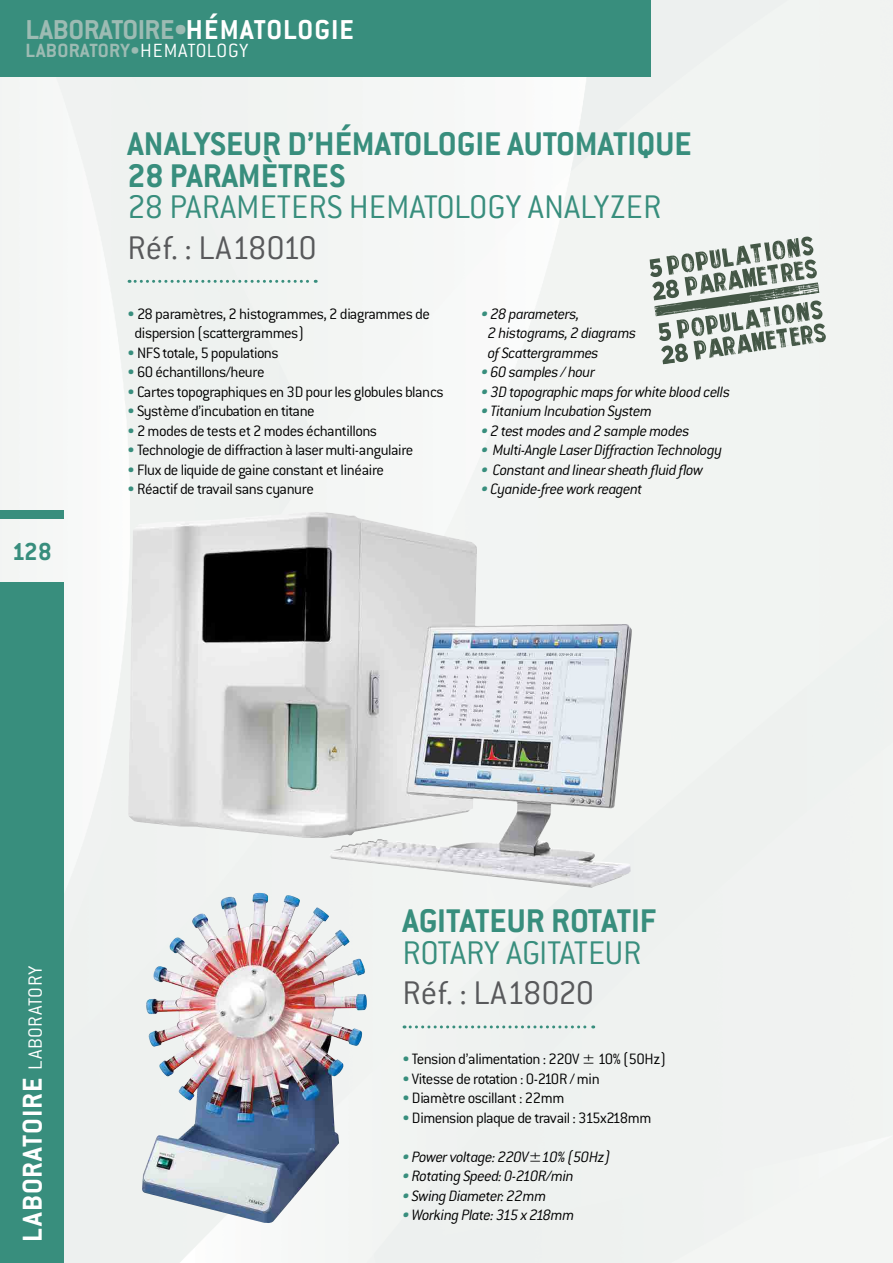
<style>
.page{position:relative;width:893px;height:1263px;background:#f1f4f2}
.page>*{position:absolute;margin:0;border:0;box-sizing:border-box;transform-origin:0 0}
.t1{font:700 36px/31.5px "Conduit ITC";color:#388e7d}
.t2{font:300 36px "Conduit ITC";letter-spacing:-.005em;color:#388e7d}
.t3{font:300 36px "Conduit ITC";letter-spacing:-.045em;color:#58595b}
.t4{font:700 30px "Conduit ITC";color:#9dbbb3}
.t5{font:700 30px "Conduit ITC";letter-spacing:.035em;color:#fff}
.t6{font:700 27px "Conduit ITC";color:#388e7d}
.t7{font:700 21px "Conduit ITC";letter-spacing:.015em;color:#9dbbb3}
.t8{font:300 16.5px/19.5px "Conduit ITC";letter-spacing:-.03em;color:#000}
.t9{font:italic 300 16.5px/19.5px "Conduit ITC";letter-spacing:-.035em;color:#000}
.s1{color:#fff}
.s2{font-weight:300;color:#fff}
.s3{color:#388e7d}
.s4{font-weight:300;font-size:21px}
</style>
<div class="page">
<div style="left:0;top:583px;width:64px;height:680px;background:#388e7d"></div>
<div style="left:0;top:510px;width:64px;height:9px;background:#388e7d"></div>
<div style="left:0;top:0;width:651px;height:77px;background:#388e7d"></div>
<svg style="left:129px;top:280px;width:187px;height:3px"></svg>
<img style="left:128px;top:512px;width:504px;height:376px">
<svg style="left:404px;top:1025px;width:190px;height:3px"></svg>
<img style="left:141px;top:894px;width:226px;height:330px">
<svg style="left:650px;top:237px;width:176px;height:127px"></svg>
<h2 class="t4" style="left:26px;top:12px;width:330px">LABORATOIRE•<span class="s1">HÉMATOLOGI E</span></h2>
<p class="t7" style="left:26px;top:38px;width:225px">LABORATORY•<span class="s2">hematology</span></p>
<h1 class="t1" style="left:128px;top:127px;width:566px">ANALYSEUR D’HÉMATOLOGIE AUTOMATI QUE<br>28 PARAMÈTR ES</h1>
<h1 class="t2" style="left:128px;top:187px;width:535px">28 parameters hematology analyzer</h1>
<h1 class="t3" style="left:128px;top:228px;width:191px">Réf. : LA18010</h1>
<h3 class="t6" style="left:12px;top:535px;width:41px">128</h3>
<p class="t8" style="left:134px;top:304px;width:297px;text-indent:-7px"><span class="s3">•</span> 28 paramètres, 2 histogrammes, 2 diagrammes de dispersion (scattergrammes)</p>
<p class="t8" style="left:128px;top:343px;width:153px"><span class="s3">•</span> N FS totale, 5 populations</p>
<p class="t8" style="left:128px;top:362px;width:139px"><span class="s3">•</span> 60 échantillons/heure</p>
<p class="t8" style="left:128px;top:382px;width:318px"><span class="s3">•</span> Cartes topographiques en 3D pour les globules blancs</p>
<p class="t8" style="left:128px;top:401px;width:189px"><span class="s3">•</span> Système d’incubation en titane</p>
<p class="t8" style="left:128px;top:421px;width:251px"><span class="s3">•</span> 2 modes de tests et 2 modes échantillons</p>
<p class="t8" style="left:128px;top:440px;width:287px"><span class="s3">•</span> Technologie de diffraction à laser multi-angulaire</p>
<p class="t8" style="left:128px;top:460px;width:258px"><span class="s3">•</span> Flux de liquide de gaine constant et linéaire</p>
<p class="t8" style="left:128px;top:479px;width:188px"><span class="s3">•</span> Réactif de travail sans cyanure</p>
<p class="t9" style="left:488px;top:304px;width:150px;text-indent:-7px"><span class="s3">•</span> 28 parameters,<br>2 histograms, 2 diagrams of Scattergrammes</p>
<p class="t9" style="left:481px;top:362px;width:115px"><span class="s3">•</span> 60 samples / hour</p>
<p class="t9" style="left:481px;top:382px;width:251px"><span class="s3">•</span> 3D topographic maps for white blood cells</p>
<p class="t9" style="left:481px;top:401px;width:173px"><span class="s3">•</span> Titanium Incubation System</p>
<p class="t9" style="left:481px;top:421px;width:210px"><span class="s3">•</span> 2 test modes and 2 sample modes</p>
<p class="t9" style="left:481px;top:440px;width:243px"><span class="s3">•</span> Multi-Angle Laser Diffraction Technology</p>
<p class="t9" style="left:481px;top:460px;width:224px"><span class="s3">•</span> Constant and linear sheath fluid flow</p>
<p class="t9" style="left:481px;top:479px;width:163px"><span class="s3">•</span> Cyanide-free work reagent</p>
<h2 class="t5" style="left:15px;top:1242px;width:277px;rotate:-90deg">LABORATOIRE <span class="s4">Laboratory</span></h2>
<h1 class="t1" style="left:403px;top:904px;width:255px">AGITATEUR ROTATI F</h1>
<h1 class="t2" style="left:403px;top:933px;width:241px">rotary agitateur</h1>
<h1 class="t3" style="left:403px;top:973px;width:193px">Réf. : LA18020</h1>
<p class="t8" style="left:403px;top:1049px;width:265px"><span class="s3">•</span> Tension d’alimentation : 220V ± 10% (50Hz)</p>
<p class="t8" style="left:403px;top:1069px;width:199px"><span class="s3">•</span> Vitesse de rotation : 0-210R / min</p>
<p class="t8" style="left:403px;top:1088px;width:164px"><span class="s3">•</span> Diamètre oscillant : 22mm</p>
<p class="t8" style="left:403px;top:1108px;width:250px"><span class="s3">•</span> Dimension plaque de travail : 315x218mm</p>
<p class="t9" style="left:403px;top:1147px;width:209px"><span class="s3">•</span> Power voltage: 220V±10% (50Hz)</p>
<p class="t9" style="left:403px;top:1166px;width:173px"><span class="s3">•</span> Rotating Speed: 0-210R/min</p>
<p class="t9" style="left:403px;top:1186px;width:145px"><span class="s3">•</span> Swing Diameter: 22mm</p>
<p class="t9" style="left:403px;top:1205px;width:173px"><span class="s3">•</span> Working Plate: 315 x 218mm</p>
</div>
